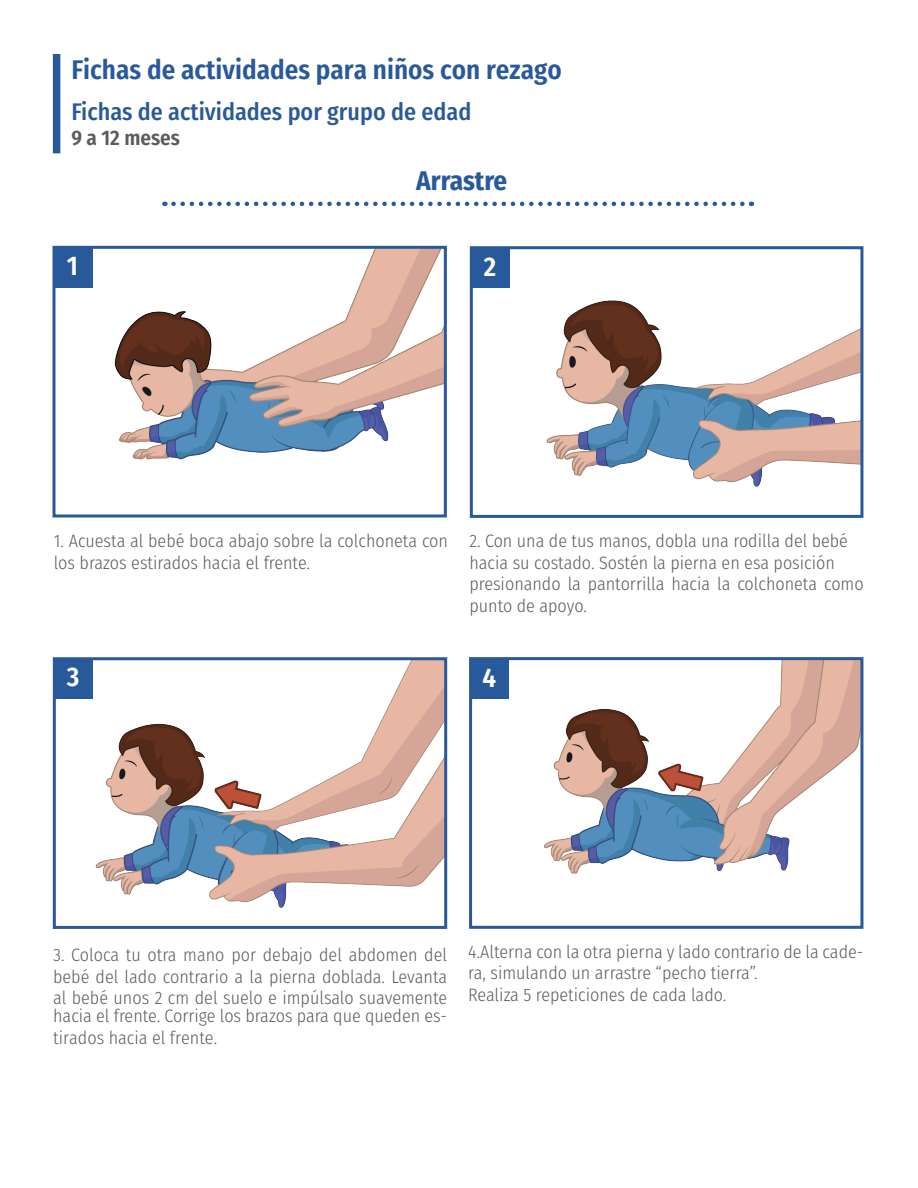
<style>
.page{position:relative;width:918px;height:1188px;background:#fff}
.page>*{position:absolute;margin:0;border:0;box-sizing:border-box;transform-origin:0 0}
.t1{font:600 27px "Fira Sans Condensed";color:#28599a}
.t2{font:700 27px "Fira Sans Condensed";color:#28599a}
.t3{font:600 27px "Fira Sans Condensed";color:#fff}
.t4{font:500 24px "Fira Sans Condensed";color:#28599a}
.t5{font:600 21px "Fira Sans Condensed";color:#5c5c5f}
.t6{font:300 18px/21.6px "Fira Sans Condensed";color:#5c5c5f}
</style>
<div class="page">
<div style="left:53px;top:54px;width:7px;height:99px;background:#28599a"></div>
<img style="left:546px;top:300px;width:313px;height:187px">
<div style="left:470px;top:246px;width:393px;height:272px;border:3px solid #28599a"></div>
<img style="left:114px;top:250px;width:329px;height:210px">
<div style="left:52px;top:246px;width:395px;height:272px;border:3px solid #28599a"></div>
<img style="left:92px;top:661px;width:351px;height:247px">
<div style="left:53px;top:657px;width:394px;height:272px;border:3px solid #28599a"></div>
<img style="left:543px;top:661px;width:316px;height:213px">
<div style="left:469px;top:657px;width:394px;height:272px;border:3px solid #28599a"></div>
<div style="left:55px;top:248px;width:38px;height:40px;background:#28599a"></div>
<div style="left:54px;top:659px;width:38px;height:40px;background:#28599a"></div>
<div style="left:470px;top:659px;width:39px;height:40px;background:#28599a"></div>
<div style="left:472px;top:248px;width:38px;height:40px;background:#28599a"></div>
<svg style="left:173px;top:202px;width:579px;height:4px"></svg>
<h1 class="t1" style="left:71px;top:48px;width:492px">Fichas de actividades para niños con rezago</h1>
<h2 class="t4" style="left:71px;top:92px;width:401px">Fichas de actividades por grupo de edad</h2>
<p class="t5" style="left:71px;top:120px;width:110px">9 a 12 meses</p>
<h1 class="t3" style="left:67px;top:244px;width:13px">1</h1>
<h1 class="t2" style="left:416px;top:158px;width:93px">Arrastre</h1>
<h1 class="t3" style="left:484px;top:245px;width:14px">2</h1>
<p class="t6" style="left:54px;top:530px;width:396px">1. Acuesta al bebé boca abajo sobre la colchoneta con los brazos estirados hacia el frente.</p>
<p class="t6" style="left:469px;top:530px;width:396px">2. Con una de tus manos, dobla una rodilla del bebé hacia su costado. Sostén la pierna en esa posición presionando la pantorrilla hacia la colchoneta como punto de apoyo.</p>
<h1 class="t3" style="left:67px;top:654px;width:14px">3</h1>
<h1 class="t3" style="left:482px;top:656px;width:15px">4</h1>
<p class="t6" style="left:53px;top:944px;width:396px;text-align:justify">3. Coloca tu otra mano por debajo del abdomen del bebé del lado contrario a la pierna doblada. Levanta al bebé unos 2 cm del suelo e impúlsalo suavemente</p>
<p class="t6" style="left:53px;top:1005px;width:396px">hacia el frente. Corrige los brazos para que queden es&shy;tirados hacia el frente.</p>
<p class="t6" style="left:468px;top:941px;width:397px">4.Alterna con la otra pierna y lado contrario de la cade&shy;ra, simulando un arrastre “pecho tierra”.<br>Realiza 5 repeticiones de cada lado.</p>
</div>
